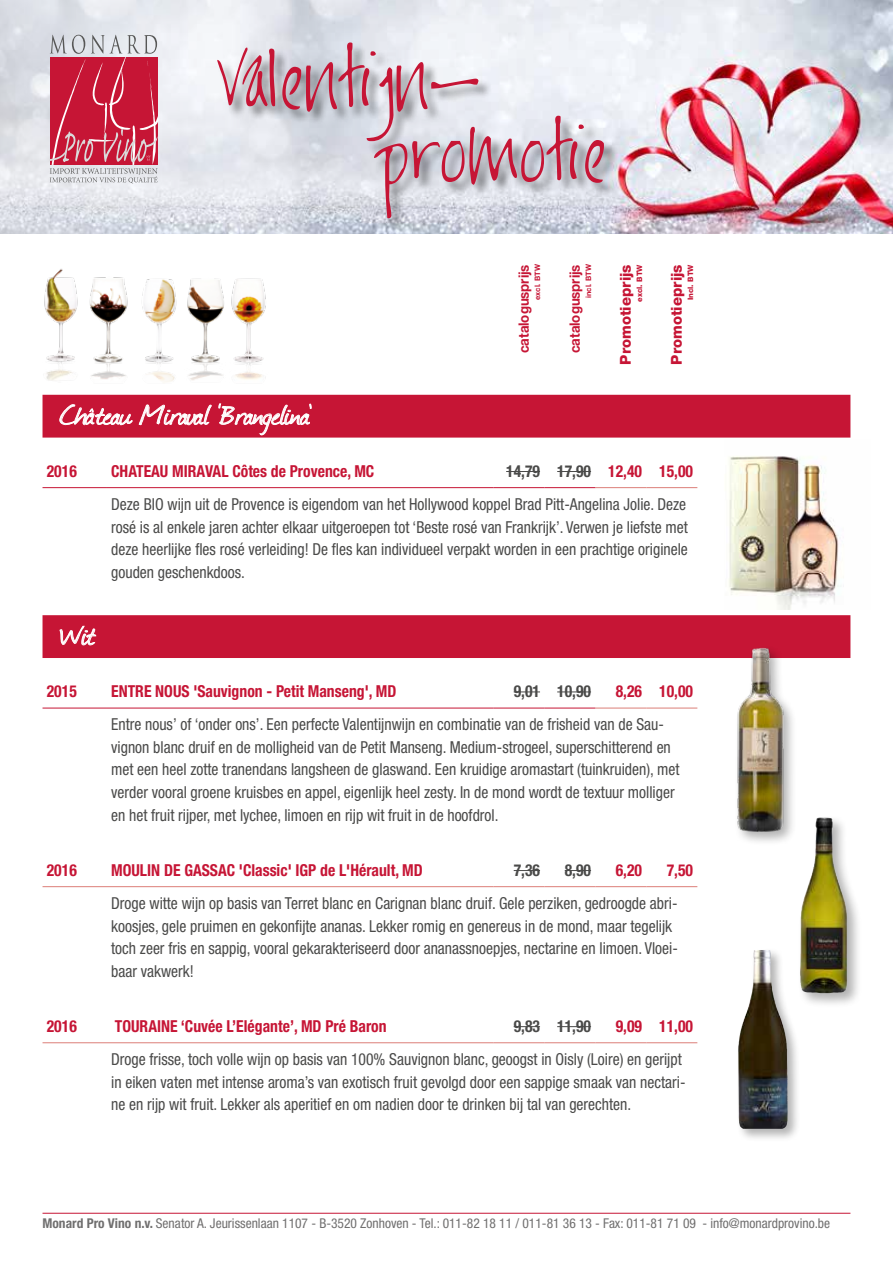
<style>
.page{position:relative;width:893px;height:1263px;background:#fff}
.page>*{position:absolute;margin:0;border:0;box-sizing:border-box;transform-origin:0 0}
.t1{font:66.15px/73.2px "Jayne Print Hand";color:#c61535;scale:.8 1}
.t2{font:31.5px "Journal";letter-spacing:-.005em;color:#fff;scale:1.21 1}
.t3{font:condensed 16.5px/22.5px "Helvetica Neue LT Std";color:#4a4a49;scale:.95 1}
.t4{font:700 condensed 16.5px "Helvetica Neue LT Std";color:#c61535;scale:.95 1}
.t5{font:700 condensed 16.5px "Helvetica Neue LT Std";color:#4a4a49;scale:.95 1}
.t6{font:800 15px "Helvetica Neue LT Std";color:#c61535}
.t7{font:700 14.25px "Helvetica Neue LT Std";letter-spacing:-.005em;color:#c61535;scale:.93 1}
.t8{font:condensed 13.5px "Helvetica Neue LT Std";color:#706f6f}
.t9{font:700 7.5px "Helvetica Neue LT Std";color:#c61535}
.t10{font:800 7.5px "Helvetica Neue LT Std";color:#c61535}
.s1{font-weight:700}
.s2{font-weight:700;color:#c61535}
</style>
<div class="page">
<hr style="left:43px;top:1213px;width:807px;height:1px;background:#c61535">
<img style="left:626px;top:0;width:267px;height:234px">
<svg style="left:0;top:0;width:626px;height:234px;fill:#e7e9ef"></svg>
<svg style="left:43px;top:395px;width:807px;height:263px"></svg>
<hr style="left:595px;top:487px;width:51px;height:1px;background:#dc7e78">
<hr style="left:646px;top:487px;width:51px;height:1px;background:#dc7e78">
<hr style="left:595px;top:708px;width:51px;height:1px;background:#dc7e78">
<hr style="left:646px;top:708px;width:51px;height:1px;background:#dc7e78">
<hr style="left:43px;top:487px;width:64px;height:1px;background:#c61535">
<hr style="left:107px;top:487px;width:386px;height:1px;background:#c61535">
<hr style="left:493px;top:487px;width:51px;height:1px;background:#c61535">
<hr style="left:544px;top:487px;width:51px;height:1px;background:#c61535">
<hr style="left:43px;top:708px;width:64px;height:1px;background:#c61535">
<hr style="left:107px;top:708px;width:386px;height:1px;background:#c61535">
<hr style="left:493px;top:708px;width:51px;height:1px;background:#c61535">
<hr style="left:544px;top:708px;width:51px;height:1px;background:#c61535">
<hr style="left:43px;top:886px;width:64px;height:1px;background:#dc7e78">
<hr style="left:107px;top:886px;width:386px;height:1px;background:#dc7e78">
<hr style="left:493px;top:886px;width:51px;height:1px;background:#dc7e78">
<hr style="left:544px;top:886px;width:51px;height:1px;background:#dc7e78">
<hr style="left:595px;top:886px;width:51px;height:1px;background:#dc7e78">
<hr style="left:646px;top:886px;width:51px;height:1px;background:#dc7e78">
<hr style="left:43px;top:1042px;width:64px;height:1px;background:#dc7e78">
<hr style="left:107px;top:1042px;width:386px;height:1px;background:#dc7e78">
<hr style="left:493px;top:1042px;width:51px;height:1px;background:#dc7e78">
<hr style="left:544px;top:1042px;width:51px;height:1px;background:#dc7e78">
<hr style="left:595px;top:1042px;width:51px;height:1px;background:#dc7e78">
<hr style="left:646px;top:1042px;width:51px;height:1px;background:#dc7e78">
<svg style="left:59px;top:400px;width:153px;height:39px;background:#d0405a"></svg>
<svg style="left:218px;top:400px;width:94px;height:39px;background:#d1455f"></svg>
<hr style="left:506px;top:471px;width:34px;height:1px;background:#4a4a49">
<hr style="left:557px;top:471px;width:34px;height:1px;background:#4a4a49">
<svg style="left:59px;top:625px;width:37px;height:33px"></svg>
<svg style="left:514px;top:691px;width:26px;height:1px"></svg>
<hr style="left:557px;top:691px;width:34px;height:1px;background:#4a4a49">
<svg style="left:514px;top:870px;width:26px;height:1px"></svg>
<svg style="left:565px;top:870px;width:26px;height:1px"></svg>
<svg style="left:514px;top:1026px;width:26px;height:1px"></svg>
<hr style="left:557px;top:1026px;width:34px;height:1px;background:#4a4a49">
<div style="left:218px;top:43px;width:275px;height:113px;background:#000;opacity:.5"></div>
<div style="left:374px;top:116px;width:245px;height:117px;background:#000;opacity:.5"></div>
<svg style="left:50px;top:35px;width:109px;height:148px;background:#cc5c72"></svg>
<img style="left:187px;top:278px;width:37px;height:84px">
<img style="left:188px;top:362px;width:35px;height:18px">
<img style="left:235px;top:365px;width:31px;height:15px">
<img style="left:231px;top:278px;width:35px;height:87px">
<img style="left:146px;top:363px;width:29px;height:19px">
<img style="left:142px;top:279px;width:35px;height:84px">
<img style="left:91px;top:364px;width:35px;height:15px">
<img style="left:89px;top:277px;width:39px;height:87px">
<img style="left:44px;top:269px;width:34px;height:92px">
<img style="left:46px;top:361px;width:27px;height:20px">
<img style="left:724px;top:440px;width:126px;height:169px">
<div style="left:734px;top:645px;width:63px;height:201px;background:#000;opacity:.3"></div>
<img style="left:704px;top:647px;width:113px;height:186px">
<div style="left:797px;top:814px;width:65px;height:194px;background:#000;opacity:.3"></div>
<img style="left:799px;top:817px;width:48px;height:176px">
<div style="left:735px;top:947px;width:66px;height:195px;background:#000;opacity:.3"></div>
<img style="left:738px;top:950px;width:50px;height:179px">
<h1 class="t1" style="left:374px;top:46px;width:294px;text-indent:-157px">Valentijn&shy;promotie</h1>
<p class="t7" style="left:515px;top:353px;width:97px;rotate:-90deg">catalogusprijs</p>
<p class="t9" style="left:533px;top:300px;width:37px;rotate:-90deg">excl. BTW</p>
<p class="t7" style="left:566px;top:353px;width:97px;rotate:-90deg">catalogusprijs</p>
<p class="t9" style="left:584px;top:298px;width:35px;rotate:-90deg">incl. BTW</p>
<p class="t6" style="left:617px;top:364px;width:102px;rotate:-90deg">Promotieprijs</p>
<p class="t10" style="left:635px;top:302px;width:39px;rotate:-90deg">excl. BTW</p>
<p class="t6" style="left:668px;top:364px;width:102px;rotate:-90deg">Promotieprijs</p>
<p class="t10" style="left:686px;top:300px;width:37px;rotate:-90deg">Incl. BTW</p>
<h2 class="t2" style="left:60px;top:394px;width:209px">Château Miraval ‘Brangelina’</h2>
<p class="t4" style="left:47px;top:461px;width:33px">2016</p>
<p class="t4" style="left:111px;top:461px;width:279px">CHATEAU MIRAVAL Côtes de Provence, MC</p>
<p class="t3" style="left:111px;top:455px;width:614px;line-height:33px;text-indent:395px"><span class="s1">14,79 17,90</span> <span class="s2">12,40 15,00<br></span>Deze BIO wijn uit de Provence is eigendom van het Hollywood koppel Brad Pitt-Angelina Jolie. Deze</p>
<p class="t3" style="left:111px;top:515px;width:609px;text-align:justify">rosé is al enkele jaren achter elkaar uitgeroepen tot ‘Beste rosé van Frankrijk’. Verwen je liefste met deze heerlijke fles rosé verleiding! De fles kan individueel verpakt worden in een prachtige originele gouden geschenkdoos.</p>
<h2 class="t2" style="left:60px;top:614px;width:31px">Wit</h2>
<p class="t4" style="left:47px;top:681px;width:33px">2015</p>
<p class="t4" style="left:111px;top:681px;width:302px">ENTRE NOUS 'Sauvignon - Petit Manseng', MD</p>
<p class="t5" style="left:514px;top:681px;width:83px">9,01 10,90</p>
<p class="t4" style="left:616px;top:681px;width:83px">8,26 10,00</p>
<p class="t3" style="left:111px;top:713px;width:600px">Entre nous’ of ‘onder ons’. Een perfecte Valentijnwijn en combinatie van de frisheid van de Sau&shy;vignon blanc druif en de molligheid van de Petit Manseng. Medium-strogeel, superschitterend en met een heel zotte tranendans langsheen de glaswand. Een kruidige aromastart (tuinkruiden), met verder vooral groene kruisbes en appel, eigenlijk heel zesty. In de mond wordt de textuur molliger en het fruit rijper, met lychee, limoen en rijp wit fruit in de hoofdrol.</p>
<p class="t4" style="left:47px;top:860px;width:33px">2016</p>
<p class="t4" style="left:111px;top:860px;width:330px">MOULIN DE GASSAC 'Classic' IGP de L'Hérault, MD</p>
<p class="t5" style="left:514px;top:860px;width:29px">7,36</p>
<p class="t5" style="left:565px;top:860px;width:29px">8,90</p>
<p class="t4" style="left:616px;top:860px;width:29px">6,20</p>
<p class="t4" style="left:667px;top:860px;width:29px">7,50</p>
<p class="t3" style="left:111px;top:892px;width:598px">Droge witte wijn op basis van Terret blanc en Carignan blanc druif. Gele perziken, gedroogde abri&shy;koosjes, gele pruimen en gekonfijte ananas. Lekker romig en genereus in de mond, maar tegelijk toch zeer fris en sappig, vooral gekarakteriseerd door ananassnoepjes, nectarine en limoen. Vloei&shy;baar vakwerk!</p>
<p class="t4" style="left:47px;top:1016px;width:33px">2016</p>
<p class="t4" style="left:115px;top:1016px;width:287px">TOURAINE ‘Cuvée L’Elégante’, MD Pré Baron</p>
<p class="t5" style="left:514px;top:1016px;width:83px">9,83 11,90</p>
<p class="t4" style="left:616px;top:1016px;width:83px">9,09 11,00</p>
<p class="t3" style="left:111px;top:1048px;width:606px">Droge frisse, toch volle wijn op basis van 100% Sauvignon blanc, geoogst in Oisly (Loire) en gerijpt in eiken vaten met intense aroma’s van exotisch fruit gevolgd door een sappige smaak van nectari&shy;ne en rijp wit fruit. Lekker als aperitief en om nadien door te drinken bij tal van gerechten.</p>
<p class="t8" style="left:43px;top:1215px;width:789px"><span class="s1">Monard Pro Vino n.v.</span> Senator A. Jeurissenlaan 1107 - B-3520 Zonhoven - Tel.: 011-82 18 11 / 011-81 36 13 - Fax: 011-81 71 09 - info@monardprovino.be</p>
</div>
